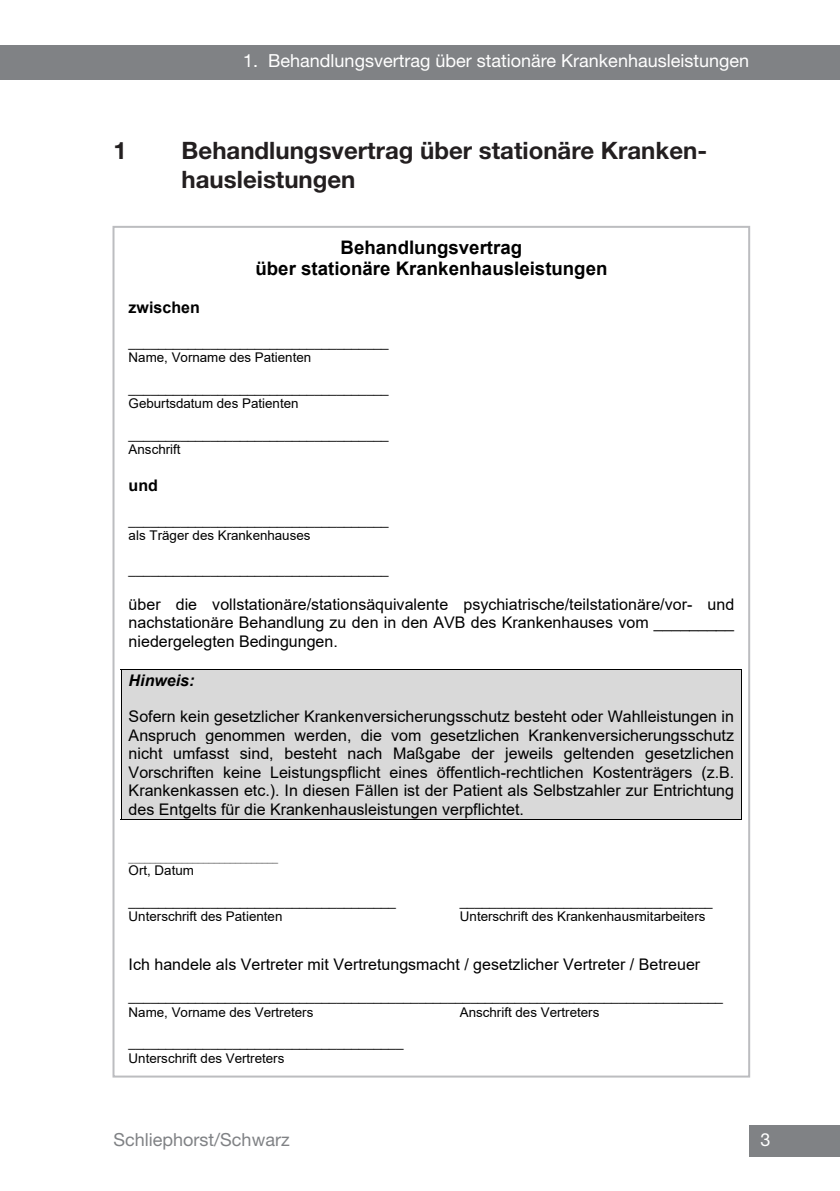
<style>
.page{position:relative;width:840px;height:1191px;background:#fff}
.page>*{position:absolute;margin:0;border:0;box-sizing:border-box;transform-origin:0 0}
.Ueberschrift_02{font:700 24px/28.8px "Helvetica Neue LT Std";color:#231f20}
.t1{font:700 18.6px/21.4px "Arial";color:#000;text-align:center}
.t2{font:18px "Helvetica Neue LT Std";color:#fff}
.t3{font:18px "Helvetica Neue LT Std";color:#808285}
.t4{font:16px/18.4px "Arial";color:#000;text-align:justify}
.t5{font:700 16px "Arial";color:#000}
.t6{font:italic 700 16px "Arial";color:#000}
.t7{font:13.4px/15.4px "Arial";color:#000}
.t8{font:10.6px "Times New Roman";color:#000}
</style>
<div class="page">
<div style="left:748px;top:1125px;width:91px;height:32px;background:#808285"></div>
<div style="left:0;top:45px;width:839px;height:34px;background:#808285"></div>
<div style="left:121px;top:669px;width:620px;height:20px;background:#d9d9d9"></div>
<hr style="left:121px;top:669px;width:620px;height:1px;background:#000">
<div style="left:121px;top:689px;width:620px;height:18px;background:#d9d9d9"></div>
<div style="left:121px;top:707px;width:620px;height:19px;background:#d9d9d9"></div>
<div style="left:121px;top:726px;width:620px;height:18px;background:#d9d9d9"></div>
<div style="left:121px;top:744px;width:620px;height:19px;background:#d9d9d9"></div>
<div style="left:121px;top:763px;width:620px;height:18px;background:#d9d9d9"></div>
<div style="left:121px;top:781px;width:620px;height:18px;background:#d9d9d9"></div>
<div style="left:121px;top:799px;width:620px;height:20px;background:#d9d9d9"></div>
<hr style="left:121px;top:819px;width:620px;height:1px;background:#000">
<svg style="left:121px;top:670px;width:1px;height:149px"></svg>
<svg style="left:741px;top:669px;width:1px;height:151px"></svg>
<p class="t2" style="left:243px;top:50px;width:507px">1. Behandlungsvertrag über stationäre Krankenhausleistungen</p>
<p class="Ueberschrift_02" style="left:113px;top:135px;width:15px">1</p>
<p class="Ueberschrift_02" style="left:181px;top:135px;width:526px">Behandlungsvertrag über stationäre Kranken&shy;hausleistungen</p>
<p class="t1" style="left:255px;top:237px;width:353px">Behandlungsvertrag<br>über stationäre Krankenhausleistungen</p>
<p class="t5" style="left:129px;top:295px;width:73px">zwischen</p>
<p class="t7" style="left:129px;top:334px;width:261px">___________________________________<br>Name, Vorname des Patienten</p>
<p class="t7" style="left:129px;top:380px;width:261px">___________________________________<br>Geburtsdatum des Patienten</p>
<p class="t7" style="left:129px;top:426px;width:261px">___________________________________<br>Anschrift</p>
<p class="t5" style="left:129px;top:473px;width:31px">und</p>
<p class="t7" style="left:129px;top:512px;width:261px">___________________________________ als Träger des Krankenhauses</p>
<p class="t7" style="left:129px;top:561px;width:261px">___________________________________</p>
<p class="t4" style="left:129px;top:595px;width:606px">über die vollstationäre/stationsäquivalente psychiatrische/teilstationäre/vor- und nachstationäre Behandlung zu den in den AVB des Krankenhauses vom _________ niedergelegten Bedingungen.</p>
<p class="t6" style="left:129px;top:669px;width:67px">Hinweis:</p>
<p class="t4" style="left:129px;top:707px;width:606px">Sofern kein gesetzlicher Krankenversicherungsschutz besteht oder Wahlleistungen in Anspruch genommen werden, die vom gesetzlichen Krankenversicherungsschutz nicht umfasst sind, besteht nach Maßgabe der jeweils geltenden gesetzlichen Vorschriften keine Leistungspflicht eines öffentlich-rechtlichen Kostenträgers (z.B.<br>Krankenkassen etc.). In diesen Fällen ist der Patient als Selbstzahler zur Entrichtung des Entgelts für die Krankenhausleistungen verpflichtet.</p>
<p class="t8" style="left:129px;top:849px;width:151px">____________________________</p>
<p class="t7" style="left:129px;top:863px;width:67px">Ort, Datum</p>
<p class="t7" style="left:129px;top:893px;width:269px">____________________________________</p>
<p class="t7" style="left:459px;top:893px;width:254px">__________________________________</p>
<p class="t7" style="left:129px;top:909px;width:155px">Unterschrift des Patienten</p>
<p class="t7" style="left:459px;top:909px;width:247px">Unterschrift des Krankenhausmitarbeiters</p>
<p class="t4" style="left:129px;top:955px;width:572px">Ich handele als Vertreter mit Vertretungsmacht / gesetzlicher Vertreter / Betreuer</p>
<p class="t7" style="left:129px;top:988px;width:595px">________________________________________________________________________________<br>Name, Vorname des Vertreters</p>
<p class="t7" style="left:459px;top:1004px;width:141px">Anschrift des Vertreters</p>
<p class="t7" style="left:129px;top:1034px;width:276px">_____________________________________<br>Unterschrift des Vertreters</p>
<p class="t3" style="left:113px;top:1129px;width:177px">Schliephorst/Schwarz</p>
<p class="t2" style="left:760px;top:1129px;width:12px">3</p>
</div>
